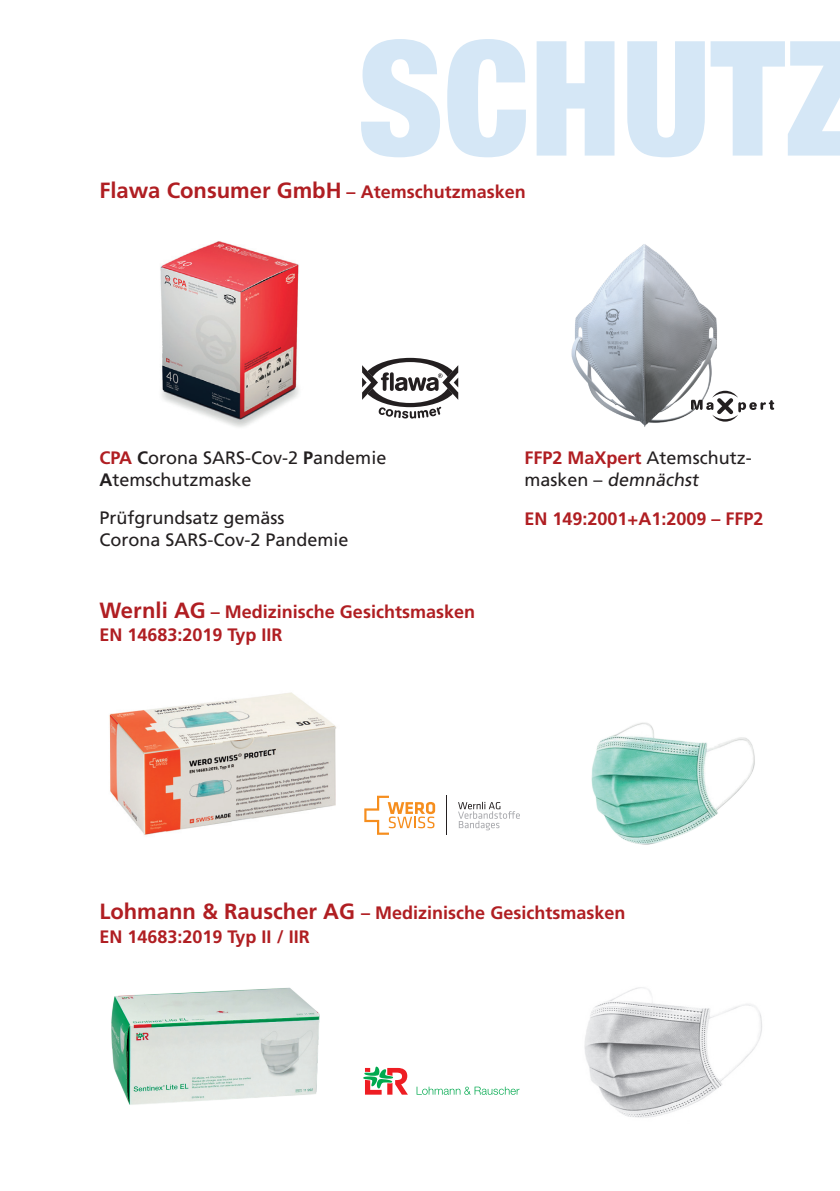
<style>
.page{position:relative;width:840px;height:1191px;background:#fff}
.page>*{position:absolute;margin:0;border:0;box-sizing:border-box;transform-origin:0 0}
.t1{font:900 condensed 160px "Helvetica Neue";color:#d5e7f6}
.t2{font:700 22px "Frutiger";color:#b01e22}
.t3{font:700 18px/23.4px "Frutiger";color:#b01e22}
.t4{font:18px/21.6px "Frutiger";color:#231f20}
.s1{font-size:18px}
.s2{font-weight:700;color:#b01e22}
.s3{font-weight:700}
.s4{font-size:22px}
</style>
<div class="page">
<img style="left:109px;top:692px;width:227px;height:143px">
<svg style="left:458px;top:801px;width:61px;height:29px"></svg>
<svg style="left:364px;top:795px;width:71px;height:39px"></svg>
<hr style="left:446px;top:795px;width:1px;height:39px;background:#231f20">
<img style="left:591px;top:722px;width:164px;height:123px">
<img style="left:111px;top:987px;width:209px;height:118px">
<svg style="left:363px;top:1066px;width:44px;height:28px"></svg>
<svg style="left:416px;top:1086px;width:103px;height:8px"></svg>
<img style="left:584px;top:987px;width:178px;height:131px">
<img style="left:160px;top:241px;width:139px;height:186px">
<svg style="left:362px;top:358px;width:96px;height:60px"></svg>
<img style="left:571px;top:244px;width:146px;height:183px">
<svg style="left:690px;top:391px;width:83px;height:30px"></svg>
<h1 class="t1" style="left:357px;top:-33px;width:505px">SCHUTZ</h1>
<p class="t2" style="left:99px;top:177px;width:428px">Flawa Consumer GmbH <span class="s1">– Atemschutzmasken</span></p>
<p class="t4" style="left:524px;top:447px;width:229px"><span class="s2">FFP2 MaXpert</span> Atemschutz&shy;m a s ke n – demnächst</p>
<p class="t4" style="left:99px;top:447px;width:288px"><span class="s2">CPA</span> <span class="s3">C</span>orona SARS-Cov-2 <span class="s3">P</span>andemie<br><span class="s3">A</span>temschutzmaske</p>
<p class="t4" style="left:99px;top:507px;width:251px">Prüfgrundsatz gemäss<br>Corona SARS-Cov-2 Pandemie</p>
<p class="t3" style="left:524px;top:507px;width:240px">EN 149:2001+A1:2009 – FFP2</p>
<p class="t3" style="left:99px;top:600px;width:377px"><span class="s4">Wernli AG</span> – Medizinische Gesichtsmasken<br>EN 14683:2019 Typ IIR</p>
<p class="t3" style="left:99px;top:901px;width:527px"><span class="s4">Lohmann &amp; Rauscher AG</span> – Medizinische Gesichtsmasken<br>EN 14683:2019 Typ II / IIR</p>
</div>
